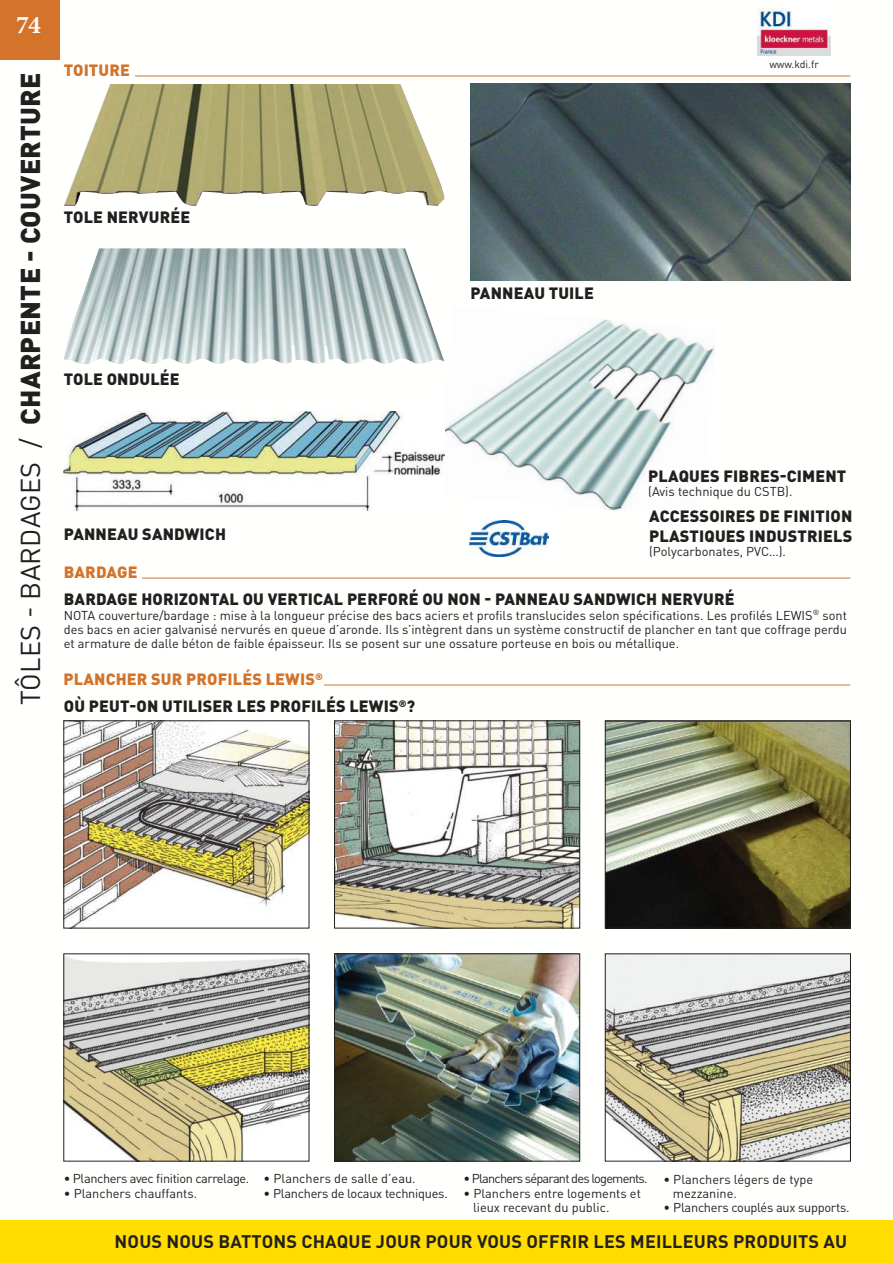
<style>
.page{position:relative;width:893px;height:1263px;background:#fff}
.page>*{position:absolute;margin:0;border:0;box-sizing:border-box;transform-origin:0 0}
.t1{font:900 27px "DIN Pro";letter-spacing:.01em;color:#221f1f}
.t2{font:700 25.5px "Minion Pro";color:#fff}
.t3{font:700 18px "DIN Pro";letter-spacing:.01em;color:#221f1f}
.t4{font:900 16.2px/19.5px "DIN Pro";letter-spacing:.01em;color:#221f1f}
.t5{font:900 16.2px "DIN Pro";letter-spacing:.01em;color:#d4732a}
.t6{font:12.75px/14.2px "DIN Pro";color:#221f1f}
.t7{font:12.75px "DIN Pro";letter-spacing:-.02em;color:#221f1f}
.t8{font:12.75px "DIN Pro";letter-spacing:-.03em;color:#221f1f}
.t9{font:12.75px "DIN Pro";letter-spacing:-.06em;color:#221f1f}
.t10{font:10.5px "DIN Pro";color:#221f1f}
.s1{font-weight:400}
</style>
<div class="page">
<div style="left:0;top:0;width:60px;height:60px;background:#d4732a"></div>
<div style="left:0;top:1220px;width:893px;height:43px;background:#fd0"></div>
<img style="left:444px;top:320px;width:271px;height:191px">
<img style="left:757px;top:9px;width:74px;height:47px">
<hr style="left:135px;top:76px;width:715px;height:1px;background:#d4732a">
<hr style="left:142px;top:578px;width:708px;height:1px;background:#d4732a">
<hr style="left:324px;top:685px;width:526px;height:1px;background:#d4732a">
<img style="left:66px;top:723px;width:241px;height:203px">
<img style="left:66px;top:956px;width:241px;height:203px">
<img style="left:336px;top:723px;width:242px;height:203px">
<div style="left:334px;top:721px;width:246px;height:207px;border:1px solid #221f1f"></div>
<img style="left:336px;top:956px;width:242px;height:203px">
<div style="left:334px;top:954px;width:246px;height:207px;border:1px solid #221f1f"></div>
<img style="left:607px;top:723px;width:242px;height:203px">
<div style="left:605px;top:721px;width:246px;height:207px;border:1px solid #221f1f"></div>
<img style="left:607px;top:956px;width:242px;height:203px">
<div style="left:605px;top:954px;width:246px;height:207px;border:1px solid #221f1f"></div>
<img style="left:470px;top:84px;width:380px;height:197px">
<img style="left:470px;top:520px;width:78px;height:36px">
<img style="left:64px;top:84px;width:381px;height:122px">
<img style="left:64px;top:248px;width:380px;height:116px">
<img style="left:64px;top:411px;width:380px;height:99px">
<h2 class="t2" style="left:16px;top:7px;width:26px">74</h2>
<h1 class="t1" style="left:15px;top:705px;width:634px;rotate:-90deg"><span class="s1">tôles - BardaGes /</span> CHARPENTE - COUVERTURE</h1>
<p class="t5" style="left:64px;top:61px;width:68px">TOITURE</p>
<p class="t4" style="left:64px;top:208px;width:128px">TOLE NERVURÉE</p>
<p class="t4" style="left:64px;top:370px;width:117px">TOLE ONDULÉE</p>
<p class="t4" style="left:64px;top:525px;width:164px">PANNEAU SANDWICH</p>
<p class="t5" style="left:64px;top:563px;width:75px">BARDAGE</p>
<p class="t10" style="left:769px;top:57px;width:51px">www.kdi.fr</p>
<p class="t4" style="left:470px;top:284px;width:125px">PANNEAU TUILE</p>
<p class="t4" style="left:648px;top:467px;width:200px">PLAQUES FIBRES-CIMENT</p>
<p class="t6" style="left:648px;top:485px;width:146px">(avis technique du cstB).</p>
<p class="t4" style="left:649px;top:507px;width:205px">ACCESSOIRES DE FINITION<br>PLASTIQUES INDUSTRIELS</p>
<p class="t6" style="left:649px;top:544px;width:138px">(polycarbonates, pvc…).</p>
<p class="t4" style="left:64px;top:590px;width:672px">BARDAGE HORIZONTAL OU VERTICAL PERFORÉ OU NON - PANNEAU SANDWICH NERVURÉ</p>
<p class="t6" style="left:64px;top:608px;width:785px;text-align:justify">nota couverture/bardage : mise à la longueur précise des bacs aciers et proils translucides selon spéciications. les proilés leWis<sup>®</sup> sont des bacs en acier galvanisé nervurés en queue d’aronde. ils s’intègrent dans un système constructif de plancher en tant que coffrage perdu et armature de dalle béton de faible épaisseur. ils se posent sur une ossature porteuse en bois ou métallique.</p>
<p class="t5" style="left:64px;top:670px;width:261px">PLANCHER SUR PROFILÉS LEWIS<sup>®</sup></p>
<p class="t4" style="left:64px;top:697px;width:353px">OÙ PEUT-ON UTILISER LES PROFILÉS LEWIS<sup>®</sup>?</p>
<p class="t8" style="left:64px;top:1170px;width:187px">• Planchers avec inition carrelage.</p>
<p class="t6" style="left:64px;top:1185px;width:135px">• Planchers chauffants.</p>
<p class="t6" style="left:264px;top:1171px;width:154px">• Planchers de salle d’eau.</p>
<p class="t7" style="left:264px;top:1184px;width:186px">• Planchers de locaux techniques.</p>
<p class="t9" style="left:463px;top:1170px;width:186px">• Planchers séparant des logements.</p>
<p class="t6" style="left:473px;top:1185px;width:169px;text-indent:-10px">• Planchers entre logements et lieux recevant du public.</p>
<p class="t6" style="left:673px;top:1171px;width:142px;text-indent:-10px">• Planchers légers de type mezzanine.</p>
<p class="t7" style="left:663px;top:1199px;width:188px">• Planchers couplés aux supports.</p>
<h3 class="t3" style="left:115px;top:1231px;width:734px">NOUS NOUS BATTONS CHAQUE JOUR POUR VOUS OFFRIR LES MEILLEURS PRODUITS AU</h3>
</div>
